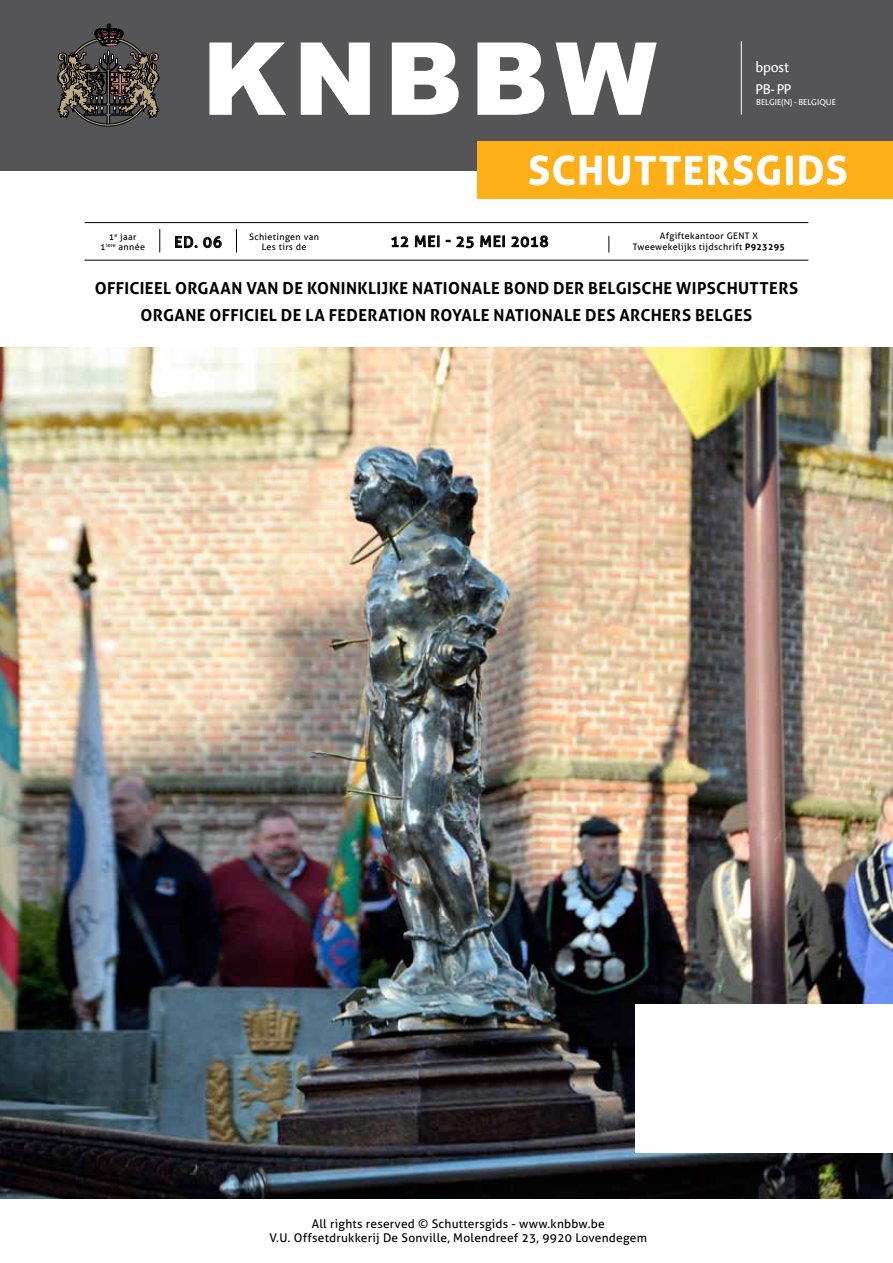
<style>
.page{position:relative;width:893px;height:1263px;background:#fff}
.page>*{position:absolute;margin:0;border:0;box-sizing:border-box;transform-origin:0 0}
.t1{font:900 100.95px "Arial";letter-spacing:.07em;color:#fff}
.t2{font:700 39px "Aller";color:#fff}
.t3{font:700 16.5px/27px "Aller";letter-spacing:.02em;color:#000;text-align:center}
.t4{font:15px "Aller";letter-spacing:.055em;color:#000}
.t5{font:14.25px "Aroma No 2 LT Com";letter-spacing:-.03em;color:#fff}
.t6{font:12px/14.4px "Aller";letter-spacing:.02em;color:#000;text-align:center}
.t7{font:9px/10.8px "Aller";letter-spacing:.04em;color:#000;text-align:center}
.t8{font:8.55px "Aroma No 2 LT Com";letter-spacing:.005em;color:#fff}
.s1{font-weight:700}
</style>
<div class="page">
<div style="left:0;top:0;width:893px;height:170px;background:#555456"></div>
<svg style="left:175px;top:236px;width:47px;height:12px"></svg>
<svg style="left:391px;top:236px;width:18px;height:11px"></svg>
<svg style="left:415px;top:235px;width:59px;height:13px"></svg>
<svg style="left:480px;top:235px;width:25px;height:12px"></svg>
<svg style="left:511px;top:235px;width:37px;height:13px"></svg>
<hr style="left:85px;top:260px;width:723px;height:1px;background:#000">
<hr style="left:85px;top:222px;width:723px;height:1px;background:#000">
<svg style="left:236px;top:229px;width:1px;height:23px"></svg>
<svg style="left:608px;top:236px;width:1px;height:16px"></svg>
<svg style="left:159px;top:229px;width:1px;height:23px"></svg>
<img style="left:0;top:348px;width:893px;height:850px">
<div style="left:636px;top:1004px;width:257px;height:149px;background:#fff"></div>
<svg style="left:57px;top:23px;width:103px;height:103px"></svg>
<div style="left:478px;top:141px;width:415px;height:58px;background:#fcaf17"></div>
<svg style="left:529px;top:155px;width:73px;height:31px"></svg>
<svg style="left:608px;top:155px;width:172px;height:31px"></svg>
<svg style="left:786px;top:155px;width:7px;height:30px"></svg>
<svg style="left:799px;top:155px;width:48px;height:31px"></svg>
<hr style="left:741px;top:42px;width:1px;height:72px;background:#fff">
<h1 class="t1" style="left:202px;top:5px;width:456px">KNBBW</h1>
<p class="t5" style="left:756px;top:58px;width:36px">bpost</p>
<p class="t5" style="left:756px;top:80px;width:37px">PB- PP</p>
<p class="t8" style="left:756px;top:96px;width:81px">BELGIE(N) - BELGIQUE</p>
<h2 class="t2" style="left:528px;top:147px;width:26px">SCHUTTERSGIDS</h2>
<p class="t4" style="left:174px;top:233px;width:49px">ed. 06</p>
<p class="t4" style="left:390px;top:232px;width:160px">12 mei - 25 mei 2018</p>
<p class="t7" style="left:633px;top:231px;width:154px">Afgiftekantoor GENT X<br>Tweewekelijks tijdschrift <span class="s1">P923295</span></p>
<p class="t3" style="left:95px;top:275px;width:705px">OFFICIEEL ORGAAN VAN DE KONINKLIJKE NATIONALE BOND DER BELGISCHE WIPSCHUTTERS<br>ORGANE OFFICIEL DE LA FEDERATION ROYALE NATIONALE DES ARCHERS BELGES</p>
<p class="t7" style="left:249px;top:231px;width:71px">Schietingen van<br>Les tirs de</p>
<p class="t7" style="left:100px;top:231px;width:46px">1<sup>e</sup> jaar<br>1<sup>iere</sup> année</p>
<p class="t6" style="left:270px;top:1216px;width:379px">All rights reserved © Schuttersgids - www.knbbw.be<br>V.U. Offsetdrukkerij De Sonville, Molendreef 23, 9920 Lovendegem</p>
</div>
